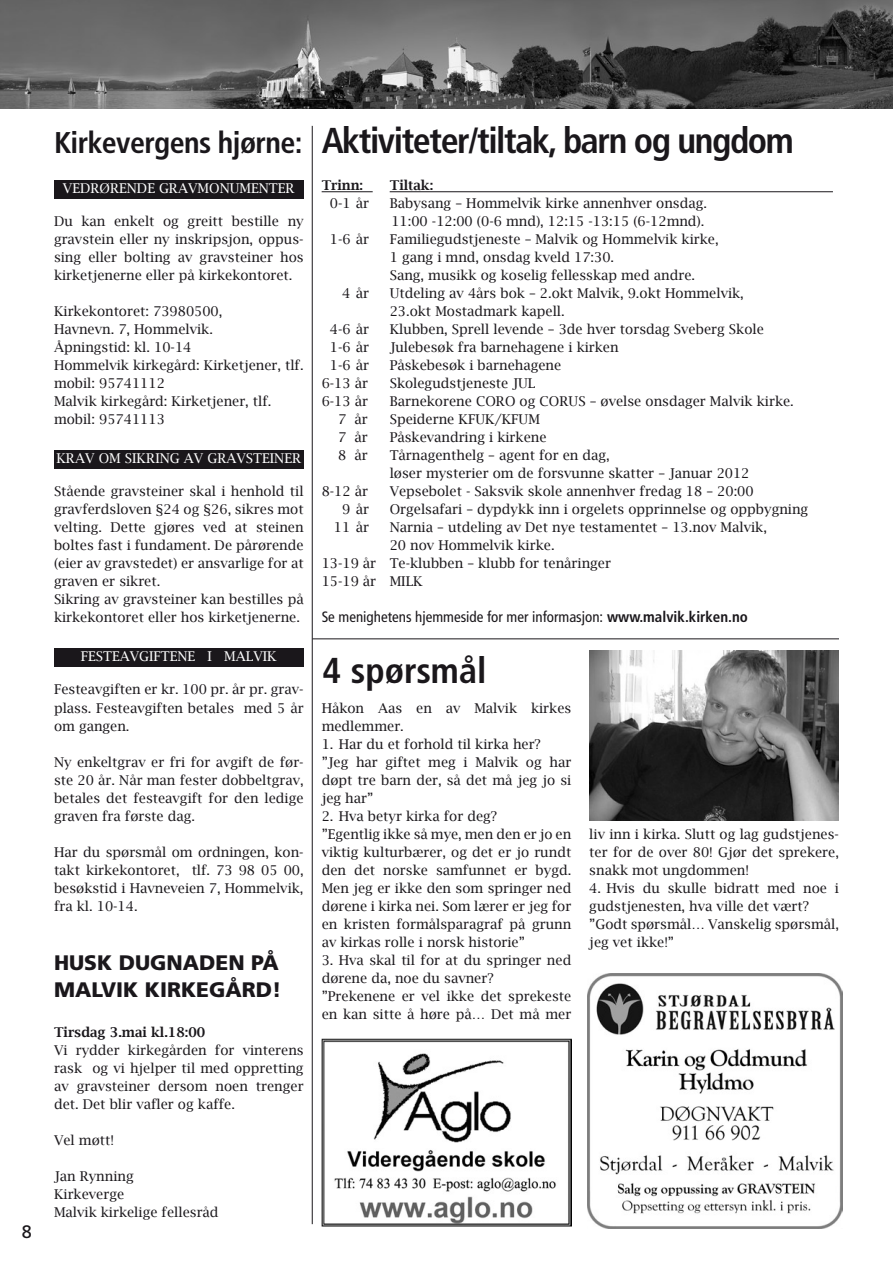
<style>
.page{position:relative;width:893px;height:1263px;background:#fff}
.page>*{position:absolute;margin:0;border:0;box-sizing:border-box;transform-origin:0 0}
.t1{font:700 condensed 36px "Frutiger LT Std";letter-spacing:-.04em;color:#1a171b}
.t2{font:700 condensed 36px "Frutiger LT Std";color:#1a171b}
.t3{font:700 condensed 30px "Frutiger LT Std";letter-spacing:-.02em;color:#1a171b}
.t4{font:900 21px/27px "Frutiger LT Std";color:#1a171b}
.t5{font:18px "Frutiger LT Std";color:#1a171b}
.t6{font:condensed 15px "Frutiger LT Std";color:#1a171b}
.t7{font:13.5px/18px "Lucida Bright";color:#1a171b}
.t8{font:13.5px "Lucida Bright";color:#fff}
.t9{font:600 13.5px "Lucida Bright";color:#1a171b}
.s1{font-weight:700}
</style>
<div class="page">
<img style="left:587px;top:973px;width:255px;height:255px">
<img style="left:0;top:0;width:893px;height:108px">
<div style="left:54px;top:180px;width:250px;height:18px;background:#1a171b"></div>
<div style="left:54px;top:450px;width:250px;height:18px;background:#1a171b"></div>
<div style="left:54px;top:648px;width:250px;height:18px;background:#1a171b"></div>
<hr style="left:312px;top:126px;width:1px;height:1098px;background:#1a171b">
<hr style="left:322px;top:191px;width:51px;height:1px;background:#1a171b">
<hr style="left:390px;top:191px;width:443px;height:1px;background:#1a171b">
<img style="left:589px;top:650px;width:250px;height:170px">
<img style="left:322px;top:1038px;width:249px;height:188px">
<hr style="left:312px;top:639px;width:527px;height:1px;background:#1a171b">
<h3 class="t5" style="left:22px;top:1221px;width:12px">8</h3>
<h2 class="t3" style="left:54px;top:125px;width:250px">Kirkevergens hjørne:</h2>
<p class="t8" style="left:63px;top:181px;width:233px">VEDRØRENDE GRAVMONUMENTER</p>
<p class="t7" style="left:54px;top:213px;width:251px;text-align:justify">Du kan enkelt og greitt bestille ny gravstein eller ny inskripsjon, oppus&shy;sing eller bolting av gravsteiner hos kirketjenerne eller på kirkekontoret.</p>
<p class="t7" style="left:54px;top:303px;width:251px">Kirkekontoret: 73980500,<br>Havnevn. 7, Hommelvik.<br>Åpningstid: kl. 10-14<br>Hommelvik kirkegård: Kirketjener, tlf. mobil: 95741112<br>Malvik kirkegård: Kirketjener, tlf. mobil: 95741113</p>
<p class="t8" style="left:56px;top:451px;width:246px">KRAV OM SIKRING AV GRAVSTEINER</p>
<p class="t7" style="left:54px;top:483px;width:251px">Stående gravsteiner skal i henhold til gravferdsloven §24 og §26, sikres mot velting. Dette gjøres ved at steinen boltes fast i fundament. De pårørende (eier av gravstedet) er ansvarlige for at graven er sikret.<br>Sikring av gravsteiner kan bestilles på kirkekontoret eller hos kirketjenerne.</p>
<p class="t8" style="left:81px;top:649px;width:198px">FESTEAVGIFTENE I MALVIK</p>
<p class="t7" style="left:54px;top:681px;width:251px;text-align:justify">Festeavgiften er kr. 100 pr. år pr. grav&shy;plass. Festeavgiften betales med 5 år om gangen.</p>
<p class="t7" style="left:54px;top:753px;width:251px;text-align:justify">Ny enkeltgrav er fri for avgift de før&shy;ste 20 år. Når man fester dobbeltgrav, betales det festeavgift for den ledige graven fra første dag.</p>
<p class="t7" style="left:54px;top:843px;width:251px;text-align:justify">Har du spørsmål om ordningen, kon&shy;takt kirkekontoret, tlf. 73 98 05 00, besøkstid i Havneveien 7, Hommelvik, fra kl. 10-14.</p>
<h3 class="t4" style="left:54px;top:949px;width:229px">HUSK DUGNADEN PÅ<br>MALVIK KIRKEGÅRD!</h3>
<p class="t9" style="left:54px;top:1024px;width:153px">Tirsdag 3.mai kl.18:00</p>
<p class="t7" style="left:54px;top:1041px;width:251px;text-align:justify">Vi rydder kirkegården for vinterens rask og vi hjelper til med oppretting av gravsteiner dersom noen trenger det. Det blir vafler og kaffe.</p>
<p class="t7" style="left:54px;top:1131px;width:61px">Vel møtt!</p>
<p class="t7" style="left:54px;top:1167px;width:166px">Jan Rynning<br>Kirkeverge<br>Malvik kirkelige fellesråd</p>
<h1 class="t1" style="left:322px;top:119px;width:474px">Aktiviteter/tiltak, barn og ungdom</h1>
<p class="t9" style="left:322px;top:178px;width:43px">Trinn:</p>
<p class="t9" style="left:390px;top:178px;width:45px">Tiltak:</p>
<p class="t7" style="left:330px;top:195px;width:41px">0-1 år</p>
<p class="t7" style="left:390px;top:195px;width:319px">Babysang – Hommelvik kirke annenhver onsdag.<br>11:00 -12:00 (0-6 mnd), 12:15 -13:15 (6-12mnd).</p>
<p class="t7" style="left:330px;top:231px;width:41px">1-6 år</p>
<p class="t7" style="left:390px;top:231px;width:330px">Familiegudstjeneste – Malvik og Hommelvik kirke,<br>1 gang i mnd, onsdag kveld 17:30.<br>Sang, musikk og koselig fellesskap med andre.</p>
<p class="t7" style="left:342px;top:285px;width:28px">4 år</p>
<p class="t7" style="left:390px;top:285px;width:356px">Utdeling av 4års bok – 2.okt Malvik, 9.okt Hommelvik,<br>23.okt Mostadmark kapell.</p>
<p class="t7" style="left:330px;top:321px;width:41px">4-6 år</p>
<p class="t7" style="left:390px;top:321px;width:376px">Klubben, Sprell levende – 3de hver torsdag Sveberg Skole</p>
<p class="t7" style="left:330px;top:339px;width:41px">1-6 år</p>
<p class="t7" style="left:390px;top:339px;width:230px">Julebesøk fra barnehagene i kirken</p>
<p class="t7" style="left:330px;top:357px;width:41px">1-6 år</p>
<p class="t7" style="left:390px;top:357px;width:173px">Påskebesøk i barnehagene</p>
<p class="t7" style="left:322px;top:375px;width:48px">6-13 år</p>
<p class="t7" style="left:390px;top:375px;width:147px">Skolegudstjeneste JUL</p>
<p class="t7" style="left:322px;top:393px;width:48px">6-13 år</p>
<p class="t7" style="left:390px;top:393px;width:406px">Barnekorene CORO og CORUS – øvelse onsdager Malvik kirke.</p>
<p class="t7" style="left:338px;top:411px;width:31px">7 år</p>
<p class="t7" style="left:390px;top:411px;width:152px">Speiderne KFUK/KFUM</p>
<p class="t7" style="left:338px;top:429px;width:31px">7 år</p>
<p class="t7" style="left:390px;top:429px;width:158px">Påskevandring i kirkene</p>
<p class="t7" style="left:338px;top:447px;width:31px">8 år</p>
<p class="t7" style="left:390px;top:447px;width:361px">Tårnagenthelg – agent for en dag,<br>løser mysterier om de forsvunne skatter – Januar 2012</p>
<p class="t7" style="left:322px;top:483px;width:48px">8-12 år</p>
<p class="t7" style="left:390px;top:483px;width:365px">Vepsebolet - Saksvik skole annenhver fredag 18 – 20:00</p>
<p class="t7" style="left:342px;top:501px;width:28px">9 år</p>
<p class="t7" style="left:390px;top:501px;width:420px">Orgelsafari – dypdykk inn i orgelets opprinnelse og oppbygning</p>
<p class="t7" style="left:334px;top:519px;width:36px">11 år</p>
<p class="t7" style="left:390px;top:519px;width:379px">Narnia – utdeling av Det nye testamentet – 13.nov Malvik,</p>
<p class="t7" style="left:390px;top:537px;width:166px">20 nov Hommelvik kirke.</p>
<p class="t7" style="left:322px;top:555px;width:291px">13-19 år Te-klubben – klubb for tenåringer</p>
<p class="t7" style="left:322px;top:573px;width:103px">15-19 år MILK</p>
<p class="t6" style="left:322px;top:608px;width:428px">Se menighetens hjemmeside for mer informasjon: <span class="s1">www.malvik.kirken.no</span></p>
<h1 class="t2" style="left:323px;top:649px;width:165px">4 spørsmål</h1>
<p class="t7" style="left:322px;top:699px;width:251px">Håkon Aas en av Malvik kirkes medlemmer.</p>
<p class="t7" style="left:322px;top:735px;width:251px">1. Har du et forhold til kirka her?<br>”Jeg har giftet meg i Malvik og har døpt tre barn der, så det må jeg jo si jeg har”</p>
<p class="t7" style="left:322px;top:807px;width:251px">2. Hva betyr kirka for deg?<br>”Egentlig ikke så mye, men den er jo en viktig kulturbærer, og det er jo rundt den det norske samfunnet er bygd.<br>Men jeg er ikke den som springer ned dørene i kirka nei. Som lærer er jeg for en kristen formålsparagraf på grunn av kirkas rolle i norsk historie”</p>
<p class="t7" style="left:322px;top:951px;width:251px">3. Hva skal til for at du springer ned dørene da, noe du savner?<br>”Prekenene er vel ikke det sprekeste en kan sitte å høre på… Det må mer</p>
<p class="t7" style="left:589px;top:825px;width:251px;text-align:justify">liv inn i kirka. Slutt og lag gudstjenes&shy;ter for de over 80! Gjør det sprekere, snakk mot ungdommen!</p>
<p class="t7" style="left:589px;top:879px;width:251px">4. Hvis du skulle bidratt med noe i gudstjenesten, hva ville det vært? ”Godt spørsmål… Vanskelig spørsmål, jeg vet ikke!”</p>
</div>
